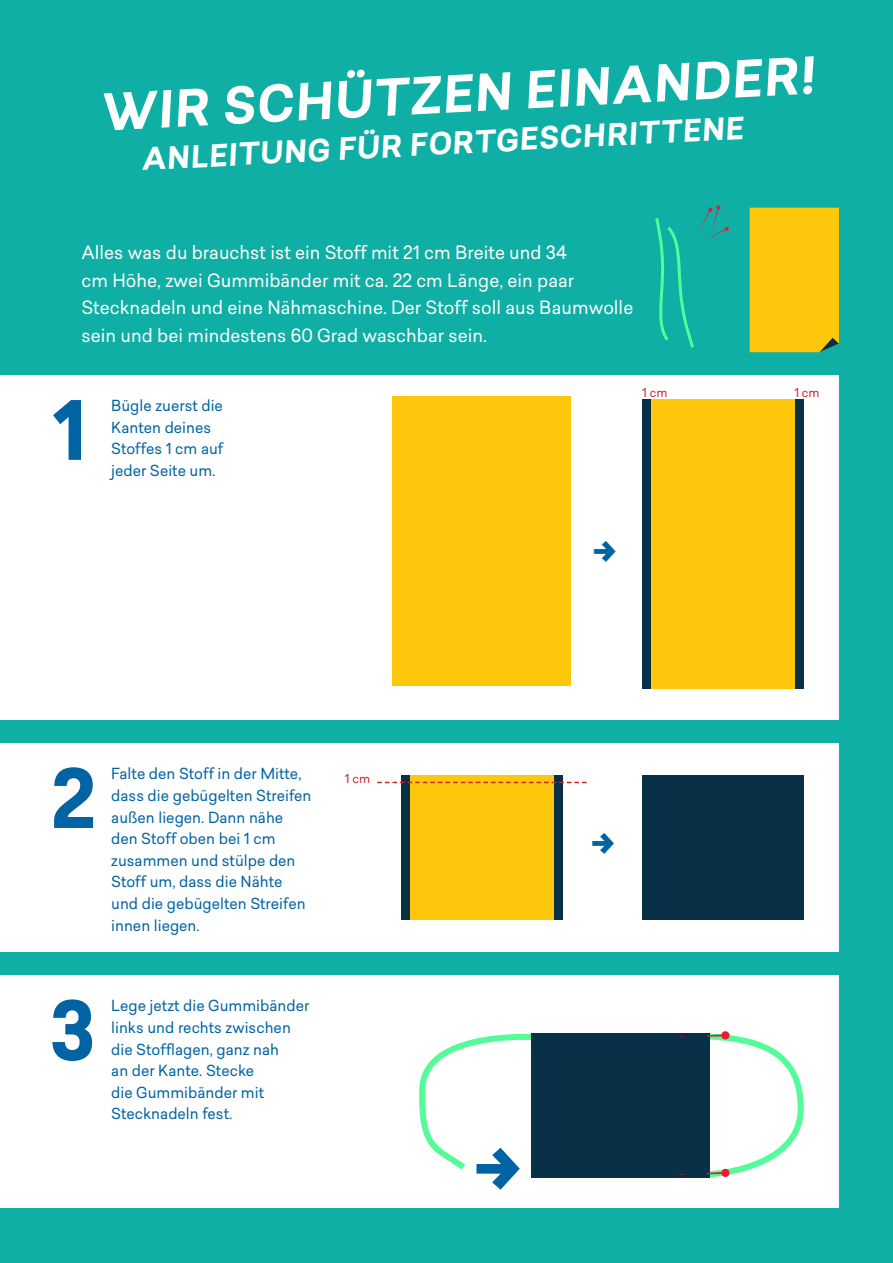
<style>
.page{position:relative;width:893px;height:1263px;background:#10afa6}
.page>*{position:absolute;margin:0;border:0;box-sizing:border-box;transform-origin:0 0}
.t1{font:700 79.95px "Sarine";color:#0063a3}
.t2{font:700 49.65px "Sarine";color:#fff}
.t3{font:700 39.9px "Sarine";color:#0063a3}
.t4{font:700 30px "Sarine";color:#fff}
.t5{font:18px/27.6px "Sarine";color:#fff}
.t6{font:15px/21.6px "Sarine";color:#0063a3}
.t7{font:12px "Sarine";color:#d1232a}
</style>
<div class="page">
<div style="left:0;top:375px;width:839px;height:344px;background:#fff"></div>
<div style="left:0;top:743px;width:839px;height:208px;background:#fff"></div>
<div style="left:642px;top:400px;width:162px;height:289px;background:#fec70c"></div>
<div style="left:642px;top:400px;width:9px;height:289px;background:#083047"></div>
<div style="left:795px;top:400px;width:9px;height:289px;background:#083047"></div>
<div style="left:393px;top:397px;width:178px;height:289px;background:#fec70c"></div>
<div style="left:642px;top:775px;width:162px;height:145px;background:#083047"></div>
<div style="left:401px;top:775px;width:162px;height:145px;background:#fec70c"></div>
<div style="left:401px;top:775px;width:9px;height:145px;background:#083047"></div>
<div style="left:554px;top:775px;width:9px;height:145px;background:#083047"></div>
<svg style="left:377px;top:782px;width:209px;height:1px"></svg>
<svg style="left:655px;top:205px;width:74px;height:143px"></svg>
<div style="left:0;top:975px;width:839px;height:233px;background:#fff"></div>
<svg style="left:419px;top:1033px;width:112px;height:137px"></svg>
<div style="left:531px;top:1033px;width:178px;height:145px;background:#083047"></div>
<svg style="left:675px;top:1031px;width:129px;height:147px"></svg>
<div style="left:685px;top:1033px;width:21px;height:37px;background:#083047"></div>
<div style="left:685px;top:1171px;width:21px;height:7px;background:#083047"></div>
<div style="left:750px;top:208px;width:89px;height:144px;background:#fec70c"></div>
<h2 class="t2" style="left:98px;top:77px;width:717px;rotate:-3deg">WIR SCHÜTZEN EINANDER!</h2>
<h3 class="t4" style="left:140px;top:138px;width:604px;rotate:-3deg">ANLEITUNG FÜR FORTGESCHRITTENE</h3>
<p class="t5" style="left:81px;top:238px;width:553px">Alles was du brauchst ist ein Stoff mit 21 cm Breite und 34<br>cm Höhe, zwei Gummibänder mit ca. 22 cm Länge, ein paar Stecknadeln und eine Nähmaschine. Der Stoff soll aus Baumwolle sein und bei mindestens 60 Grad waschbar sein.</p>
<h1 class="t1" style="left:52px;top:374px;width:37px">1</h1>
<p class="t6" style="left:111px;top:395px;width:113px">Bügle zuerst die<br>Kanten deines<br>Stoffes 1 cm auf jeder Seite um.</p>
<p class="t7" style="left:642px;top:384px;width:27px">1 cm</p>
<p class="t7" style="left:794px;top:384px;width:27px">1 cm</p>
<h3 class="t3" style="left:617px;top:584px;width:26px;rotate:-180deg">&lt;-</h3>
<h1 class="t1" style="left:52px;top:742px;width:45px">2</h1>
<p class="t6" style="left:111px;top:763px;width:202px">Falte den Stoff in der Mitte, dass die gebügelten Streifen außen liegen. Dann nähe den Stoff oben bei 1 cm zusammen und stülpe den<br>Stoff um, dass die Nähte und die gebügelten Streifen innen liegen.</p>
<h1 class="t1" style="left:50px;top:974px;width:47px">3</h1>
<p class="t6" style="left:111px;top:995px;width:200px">Lege jetzt die Gummibänder links und rechts zwischen die Stofflagen, ganz nah<br>an der Kante. Stecke<br>die Gummibänder mit<br>Stecknadeln fest.</p>
<p class="t7" style="left:345px;top:770px;width:27px">1 cm</p>
<h3 class="t3" style="left:615px;top:876px;width:26px;rotate:-180deg">&lt;-</h3>
<h1 class="t1" style="left:523px;top:1234px;width:51px;rotate:-180deg">&lt;-</h1>
</div>
